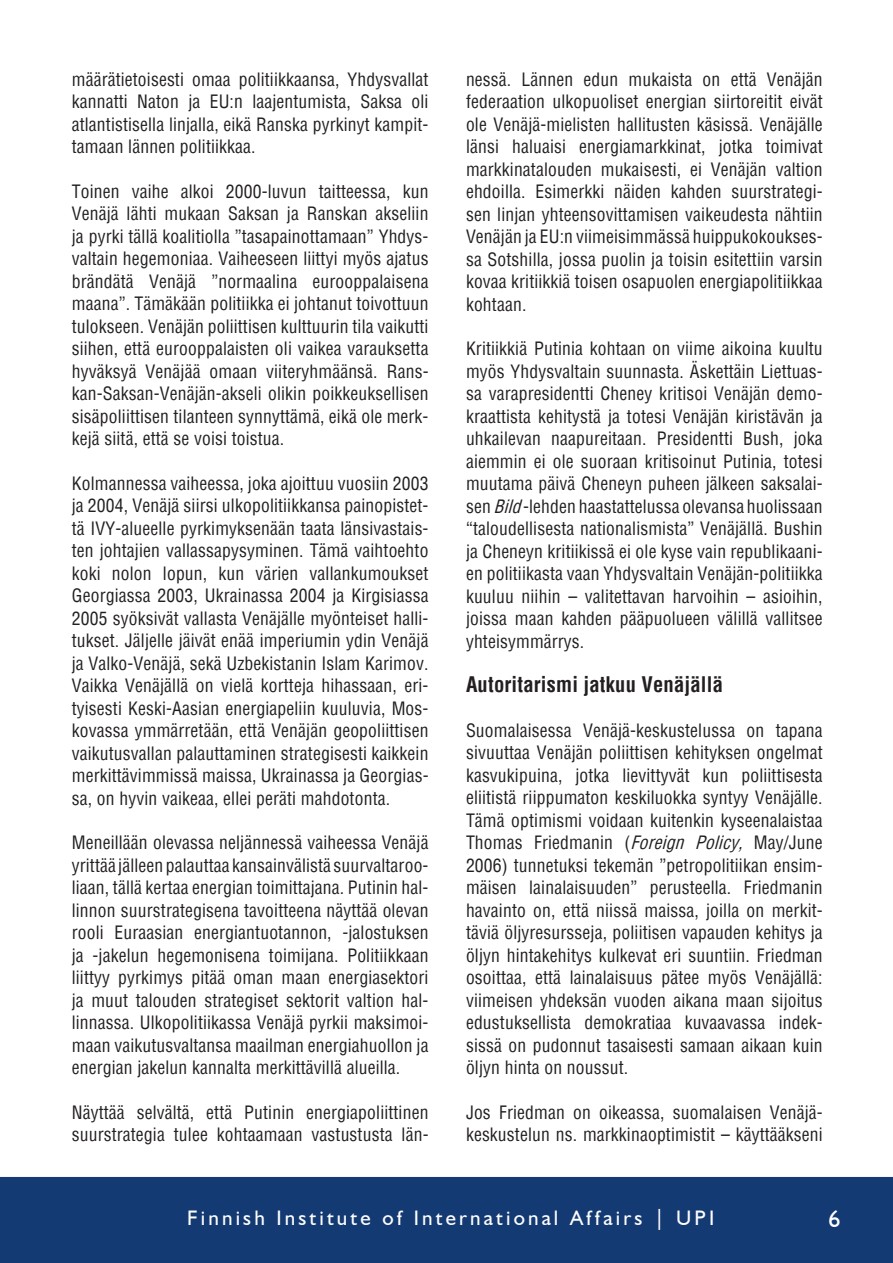
<style>
.page{position:relative;width:893px;height:1263px;background:#fff}
.page>*{position:absolute;margin:0;border:0;box-sizing:border-box;transform-origin:0 0}
.t1{font:24px "Humanist 521 BT";color:#fff}
.t2{font:21px "Humanist 521 BT";letter-spacing:.15em;color:#fdfdfd}
.t3{font:700 condensed 21px "Helvetica";letter-spacing:.01em;color:#231f20}
.t4{font:condensed 18px/22.5px "Helvetica";letter-spacing:.01em;color:#231f20;text-align:justify}
.s1{font-style:italic}
</style>
<div class="page">
<div style="left:0;top:1177px;width:892px;height:86px;background:#143a73"></div>
<p class="t4" style="left:72px;top:68px;width:358px">määrätietoisesti omaa politiikkaansa, Yhdysvallat kannatti Naton ja EU:n laajentumista, Saksa oli atlantistisella linjalla, eikä Ranska pyrkinyt kampit&shy;tamaan lännen politiikkaa.</p>
<p class="t4" style="left:72px;top:180px;width:358px">Toinen vaihe alkoi 2000-luvun taitteessa, kun Venäjä lähti mukaan Saksan ja Ranskan akseliin ja pyrki tällä koalitiolla ”tasapainottamaan” Yhdys&shy;valtain hegemoniaa. Vaiheeseen liittyi myös ajatus brändätä Venäjä ”normaalina eurooppalaisena maana”. Tämäkään politiikka ei johtanut toivottuun tulokseen. Venäjän poliittisen kulttuurin tila vaikutti siihen, että eurooppalaisten oli vaikea varauksetta hyväksyä Venäjää omaan viiteryhmäänsä. Rans&shy;kan-Saksan-Venäjän-akseli olikin poikkeuksellisen sisäpoliittisen tilanteen synnyttämä, eikä ole merk&shy;kejä siitä, että se voisi toistua.</p>
<p class="t4" style="left:72px;top:472px;width:358px">Kolmannessa vaiheessa, joka ajoittuu vuosiin 2003 ja 2004, Venäjä siirsi ulkopolitiikkansa painopistet&shy;tä IVY-alueelle pyrkimyksenään taata länsivastais&shy;ten johtajien vallassapysyminen. Tämä vaihtoehto koki nolon lopun, kun värien vallankumoukset Georgiassa 2003, Ukrainassa 2004 ja Kirgisiassa 2005 syöksivät vallasta Venäjälle myönteiset halli&shy;tukset. Jäljelle jäivät enää imperiumin ydin Venäjä ja Valko-Venäjä, sekä Uzbekistanin Islam Karimov.<br>Vaikka Venäjällä on vielä kortteja hihassaan, eri&shy;tyisesti Keski-Aasian energiapeliin kuuluvia, Mos&shy;kovassa ymmärretään, että Venäjän geopoliittisen vaikutusvallan palauttaminen strategisesti kaikkein merkittävimmissä maissa, Ukrainassa ja Georgias&shy;sa, on hyvin vaikeaa, ellei peräti mahdotonta.</p>
<p class="t4" style="left:72px;top:831px;width:358px">Meneillään olevassa neljännessä vaiheessa Venäjä yrittää jälleen palauttaa kansainvälistä suurvaltaroo&shy;liaan, tällä kertaa energian toimittajana. Putinin hal&shy;linnon suurstrategisena tavoitteena näyttää olevan rooli Euraasian energiantuotannon, -jalostuksen ja -jakelun hegemonisena toimijana. Politiikkaan liittyy pyrkimys pitää oman maan energiasektori ja muut talouden strategiset sektorit valtion hal&shy;linnassa. Ulkopolitiikassa Venäjä pyrkii maksimoi&shy;maan vaikutusvaltansa maailman energiahuollon ja energian jakelun kannalta merkittävillä alueilla.</p>
<p class="t4" style="left:72px;top:1101px;width:358px">Näyttää selvältä, että Putinin energiapoliittinen suurstrategia tulee kohtaamaan vastustusta län-</p>
<p class="t4" style="left:466px;top:68px;width:358px">nessä. Lännen edun mukaista on että Venäjän federaation ulkopuoliset energian siirtoreitit eivät ole Venäjä-mielisten hallitusten käsissä. Venäjälle länsi haluaisi energiamarkkinat, jotka toimivat markkinatalouden mukaisesti, ei Venäjän valtion ehdoilla. Esimerkki näiden kahden suurstrategi&shy;sen linjan yhteensovittamisen vaikeudesta nähtiin Venäjän ja EU:n viimeisimmässä huippukokoukses&shy;sa Sotshilla, jossa puolin ja toisin esitettiin varsin kovaa kritiikkiä toisen osapuolen energiapolitiikkaa kohtaan.</p>
<p class="t4" style="left:466px;top:337px;width:358px">Kritiikkiä Putinia kohtaan on viime aikoina kuultu myös Yhdysvaltain suunnasta. Äskettäin Liettuas&shy;sa varapresidentti Cheney kritisoi Venäjän demo&shy;kraattista kehitystä ja totesi Venäjän kiristävän ja uhkailevan naapureitaan. Presidentti Bush, joka aiemmin ei ole suoraan kritisoinut Putinia, totesi muutama päivä Cheneyn puheen jälkeen saksalai&shy;sen <span class="s1">Bild</span>-lehden haastattelussa olevansa huolissaan “taloudellisesta nationalismista” Venäjällä. Bushin ja Cheneyn kritiikissä ei ole kyse vain republikaani&shy;en politiikasta vaan Yhdysvaltain Venäjän-politiikka kuuluu niihin – valitettavan harvoihin – asioihin, joissa maan kahden pääpuolueen välillä vallitsee yhteisymmärrys.</p>
<p class="t3" style="left:466px;top:671px;width:258px">Autoritarismi jatkuu Venäjällä</p>
<p class="t4" style="left:466px;top:719px;width:358px">Suomalaisessa Venäjä-keskustelussa on tapana sivuuttaa Venäjän poliittisen kehityksen ongelmat kasvukipuina, jotka lievittyvät kun poliittisesta eliitistä riippumaton keskiluokka syntyy Venäjälle.<br>Tämä optimismi voidaan kuitenkin kyseenalaistaa Thomas Friedmanin (<span class="s1">Foreign Policy,</span> May/June 2006) tunnetuksi tekemän ”petropolitiikan ensim&shy;mäisen lainalaisuuden” perusteella. Friedmanin havainto on, että niissä maissa, joilla on merkit&shy;täviä öljyresursseja, poliitisen vapauden kehitys ja öljyn hintakehitys kulkevat eri suuntiin. Friedman osoittaa, että lainalaisuus pätee myös Venäjällä: viimeisen yhdeksän vuoden aikana maan sijoitus edustuksellista demokratiaa kuvaavassa indek&shy;sissä on pudonnut tasaisesti samaan aikaan kuin öljyn hinta on noussut.</p>
<p class="t4" style="left:466px;top:1101px;width:358px">Jos Friedman on oikeassa, suomalaisen Venäjä&shy;keskustelun ns. markkinaoptimistit – käyttääkseni</p>
<p class="t2" style="left:187px;top:1205px;width:528px">Finnish Institute of International Affairs | UPI</p>
<h1 class="t1" style="left:828px;top:1204px;width:14px">6</h1>
</div>
